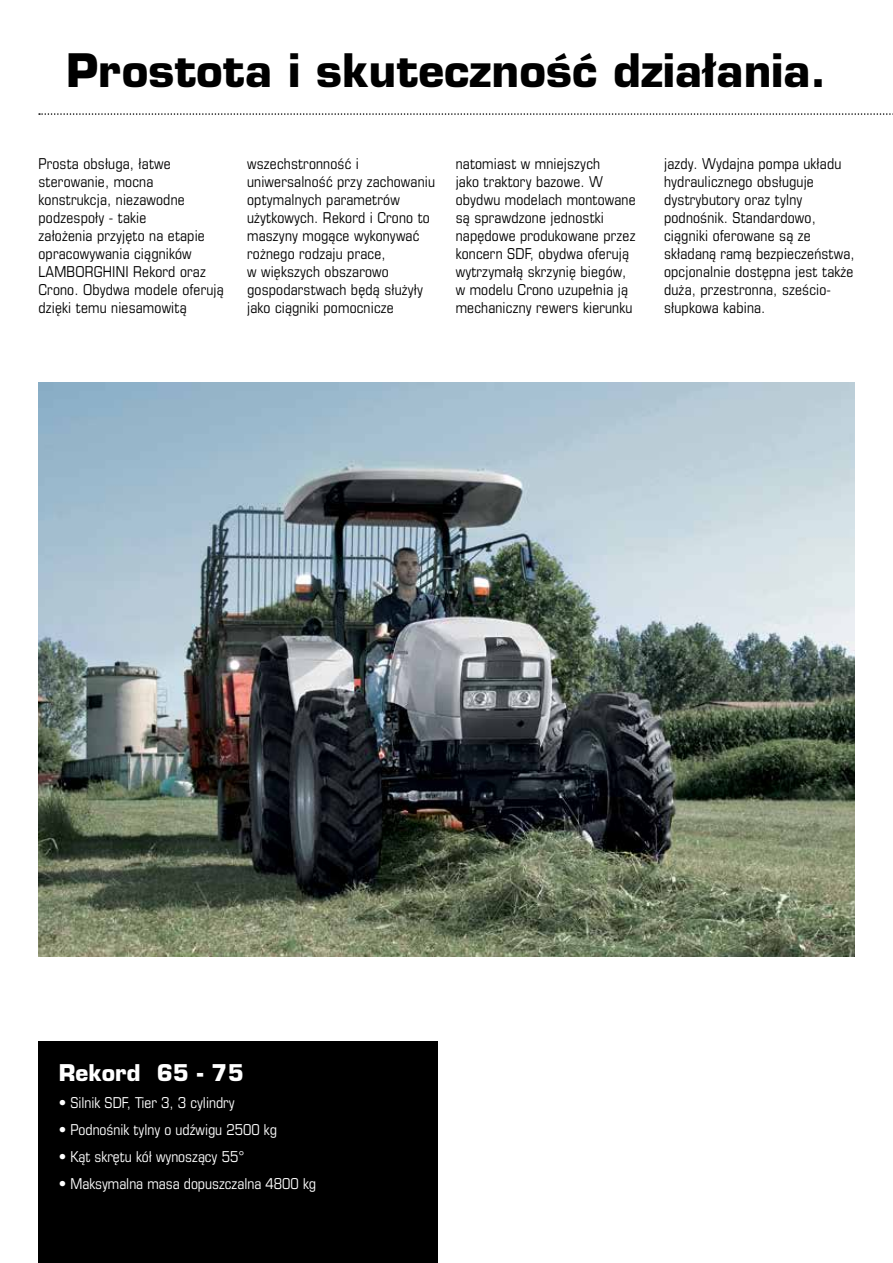
<style>
.page{position:relative;width:893px;height:1263px;background:#fff}
.page>*{position:absolute;margin:0;border:0;box-sizing:border-box;transform-origin:0 0}
.t1{font:700 45px "Eurostile LTCE";color:#000}
.t2{font:700 22.5px "Eurostile LTCE";color:#fff}
.t3{font:condensed 15px/18px "Eurostile LTCE";letter-spacing:.01em;color:#000}
.t4{font:condensed 15px "Eurostile LTCE";color:#fff}
</style>
<div class="page">
<img style="left:38px;top:383px;width:817px;height:574px">
<svg style="left:39px;top:113px;width:854px;height:2px"></svg>
<div style="left:38px;top:1042px;width:399px;height:221px;background:#000"></div>
<h1 class="t1" style="left:66px;top:43px;width:762px">Prostota i skuteczność działania.</h1>
<p class="t3" style="left:39px;top:155px;width:187px">Prosta obsługa, łatwe sterowanie, mocna konstrukcja, niezawodne podzespoły - takie<br>założenia przyjęto na etapie opracowywania ciągników<br>LAMBORGHINI Rekord oraz<br>Crono. Obydwa modele oferują dzięki temu niesamowitą</p>
<p class="t3" style="left:247px;top:155px;width:189px">wszechstronność i uniwersalność przy zachowaniu optymalnych parametrów użytkowych. Rekord i Crono to maszyny mogące wykonywać rożnego rodzaju prace,<br>w większych obszarowo gospodarstwach będą służyły jako ciągniki pomocnicze</p>
<p class="t3" style="left:456px;top:155px;width:181px">natomiast w mniejszych<br>jako traktory bazowe. W obydwu modelach montowane są sprawdzone jednostki napędowe produkowane przez koncern SDF, obydwa oferują wytrzymałą skrzynię biegów, w modelu Crono uzupełnia ją mechaniczny rewers kierunku</p>
<p class="t3" style="left:664px;top:155px;width:192px">jazdy. Wydajna pompa układu hydraulicznego obsługuje dystrybutory oraz tylny podnośnik. Standardowo, ciągniki oferowane są ze składaną ramą bezpieczeństwa, opcjonalnie dostępna jest także duża, przestronna, sześcio&shy;słupkowa kabina.</p>
<h2 class="t2" style="left:59px;top:1059px;width:187px">Rekord 65 - 75</h2>
<p class="t4" style="left:59px;top:1094px;width:177px">• Silnik SDF, Tier 3, 3 cylindry</p>
<p class="t4" style="left:59px;top:1121px;width:220px">• Podnośnik tylny o udźwigu 2500 kg</p>
<p class="t4" style="left:59px;top:1148px;width:187px">• Kąt skrętu kół wynoszący 55°</p>
<p class="t4" style="left:59px;top:1175px;width:259px">• Maksymalna masa dopuszczalna 4800 kg</p>
</div>
